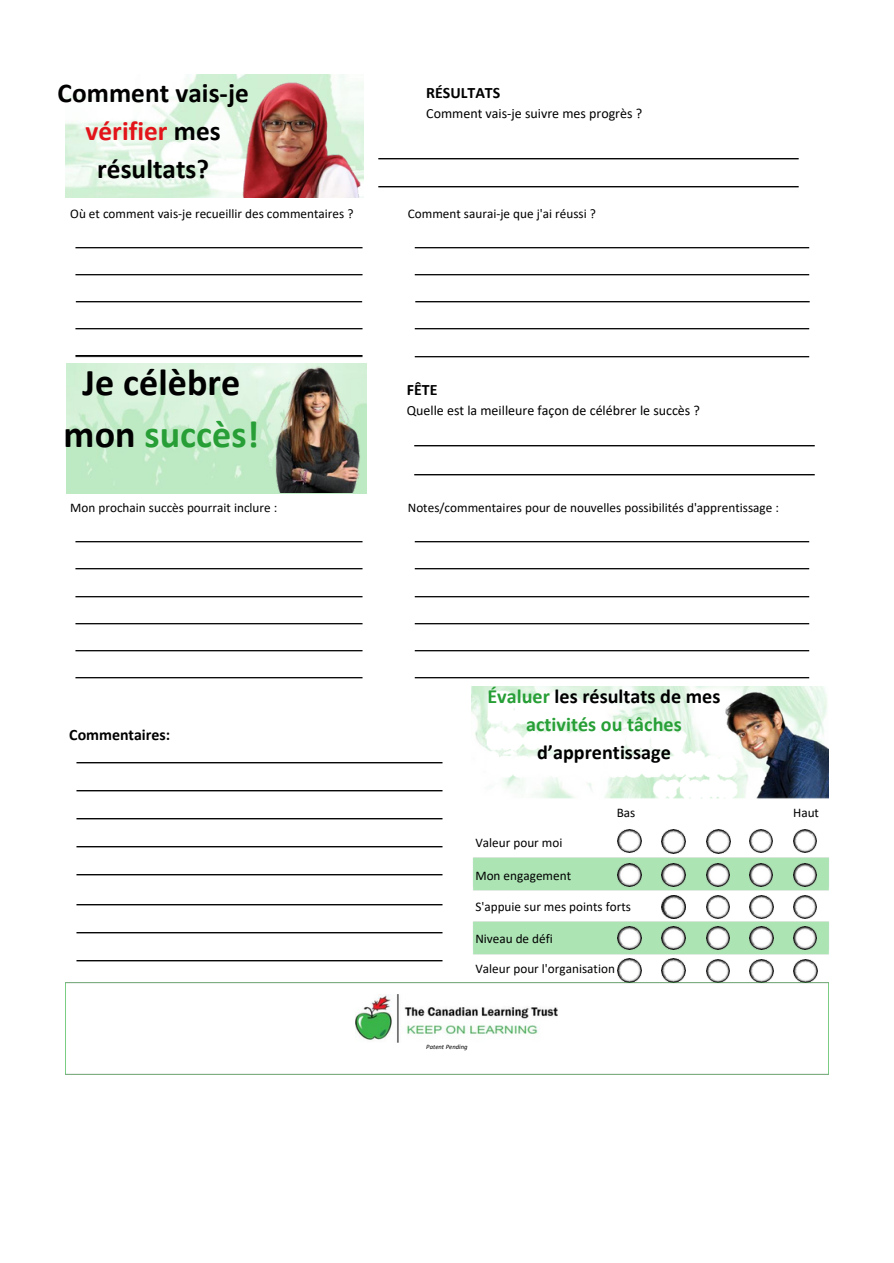
<style>
.page{position:relative;width:894px;height:1263px;background:#fff}
.page>*{position:absolute;margin:0;border:0;box-sizing:border-box;transform-origin:0 0}
.t1{font:700 38.1px/52.5px "Calibri";color:#000;text-align:center}
.t2{font:700 27.3px/38px "Calibri";color:#000;text-align:center}
.t3{font:700 20.1px/28px "Calibri";color:#000;text-align:center}
.t4{font:700 15.9px "Calibri";color:#000}
.t5{font:13.95px "Calibri";color:#000}
.t6{font:13.2px "Calibri";color:#000}
.t7{font:italic 6.6px "Calibri";color:#000}
.s1{color:#e2141a}
.s2{color:#279f36}
</style>
<div class="page">
<img style="left:471px;top:687px;width:356px;height:112px">
<img style="left:259px;top:77px;width:102px;height:120px">
<img style="left:65px;top:74px;width:194px;height:124px">
<img style="left:706px;top:829px;width:23px;height:23px">
<img style="left:706px;top:897px;width:23px;height:18px">
<img style="left:473px;top:852px;width:356px;height:45px">
<img style="left:473px;top:915px;width:356px;height:44px">
<img style="left:749px;top:829px;width:23px;height:24px">
<img style="left:792px;top:829px;width:24px;height:24px">
<img style="left:617px;top:863px;width:24px;height:24px">
<img style="left:749px;top:863px;width:23px;height:24px">
<img style="left:792px;top:863px;width:24px;height:24px">
<img style="left:662px;top:895px;width:23px;height:24px">
<img style="left:749px;top:895px;width:24px;height:24px">
<img style="left:792px;top:895px;width:24px;height:24px">
<img style="left:617px;top:926px;width:24px;height:24px">
<img style="left:749px;top:926px;width:24px;height:24px">
<img style="left:792px;top:926px;width:24px;height:24px">
<img style="left:67px;top:364px;width:172px;height:129px">
<img style="left:239px;top:355px;width:128px;height:138px">
<img style="left:75px;top:356px;width:292px;height:1px">
<img style="left:66px;top:386px;width:227px;height:99px">
<img style="left:76px;top:818px;width:367px;height:2px">
<img style="left:76px;top:846px;width:367px;height:2px">
<img style="left:76px;top:904px;width:367px;height:1px">
<img style="left:76px;top:932px;width:367px;height:1px">
<img style="left:617px;top:829px;width:24px;height:24px">
<img style="left:661px;top:829px;width:24px;height:24px">
<img style="left:661px;top:863px;width:24px;height:24px">
<img style="left:706px;top:863px;width:23px;height:24px">
<img style="left:661px;top:926px;width:24px;height:24px">
<img style="left:706px;top:926px;width:23px;height:24px">
<img style="left:617px;top:959px;width:24px;height:23px">
<img style="left:661px;top:959px;width:24px;height:23px">
<img style="left:706px;top:959px;width:23px;height:23px">
<img style="left:749px;top:959px;width:24px;height:23px">
<img style="left:793px;top:959px;width:23px;height:23px">
<img style="left:75px;top:302px;width:288px;height:1px">
<img style="left:75px;top:248px;width:288px;height:1px">
<img style="left:75px;top:275px;width:288px;height:1px">
<img style="left:75px;top:329px;width:288px;height:1px">
<img style="left:75px;top:542px;width:288px;height:1px">
<img style="left:75px;top:569px;width:288px;height:1px">
<img style="left:75px;top:596px;width:288px;height:1px">
<img style="left:75px;top:623px;width:288px;height:1px">
<img style="left:75px;top:650px;width:288px;height:1px">
<img style="left:75px;top:677px;width:288px;height:1px">
<img style="left:76px;top:762px;width:367px;height:1px">
<img style="left:76px;top:790px;width:367px;height:1px">
<img style="left:378px;top:158px;width:421px;height:1px">
<img style="left:414px;top:474px;width:401px;height:1px">
<img style="left:414px;top:356px;width:396px;height:1px">
<img style="left:414px;top:596px;width:396px;height:1px">
<img style="left:414px;top:623px;width:396px;height:1px">
<img style="left:414px;top:650px;width:396px;height:1px">
<img style="left:414px;top:677px;width:396px;height:1px">
<img style="left:65px;top:982px;width:763px;height:92px">
<img style="left:66px;top:983px;width:761px;height:90px">
<p class="t2" style="left:58px;top:76px;width:193px">Comment vais-je <span class="s1">vérifier</span> mes résultats?</p>
<p class="t4" style="left:426px;top:86px;width:76px">RÉSULTATS</p>
<p class="t5" style="left:426px;top:107px;width:217px">Comment vais-je suivre mes progrès ?</p>
<p class="t6" style="left:70px;top:208px;width:284px">Où et comment vais-je recueillir des commentaires ?</p>
<p class="t6" style="left:407px;top:208px;width:189px">Comment saurai-je que j'ai réussi ?</p>
<p class="t1" style="left:64px;top:359px;width:197px">Je célèbre mon <span class="s2">succès!</span></p>
<p class="t6" style="left:70px;top:503px;width:208px">Mon prochain succès pourrait inclure :</p>
<p class="t4" style="left:407px;top:383px;width:32px">FÊTE</p>
<p class="t5" style="left:407px;top:405px;width:294px">Quelle est la meilleure façon de célébrer le succès ?</p>
<p class="t6" style="left:407px;top:502px;width:372px">Notes/commentaires pour de nouvelles possibilités d'apprentissage :</p>
<p class="t4" style="left:69px;top:728px;width:102px">Commentaires:</p>
<p class="t3" style="left:487px;top:684px;width:234px"><span class="s2">Évaluer</span> les résultats de mes <span class="s2">activités ou tâches </span>d’apprentissage</p>
<p class="t6" style="left:616px;top:807px;width:20px">Bas</p>
<p class="t6" style="left:475px;top:837px;width:89px">Valeur pour moi</p>
<p class="t6" style="left:475px;top:870px;width:97px">Mon engagement</p>
<p class="t6" style="left:475px;top:901px;width:157px">S'appuie sur mes points forts</p>
<p class="t6" style="left:475px;top:933px;width:79px">Niveau de défi</p>
<p class="t6" style="left:475px;top:963px;width:141px">Valeur pour l'organisation</p>
<p class="t7" style="left:426px;top:1044px;width:43px">Patent Pending</p>
<p class="t6" style="left:793px;top:807px;width:27px">Haut</p>
</div>
